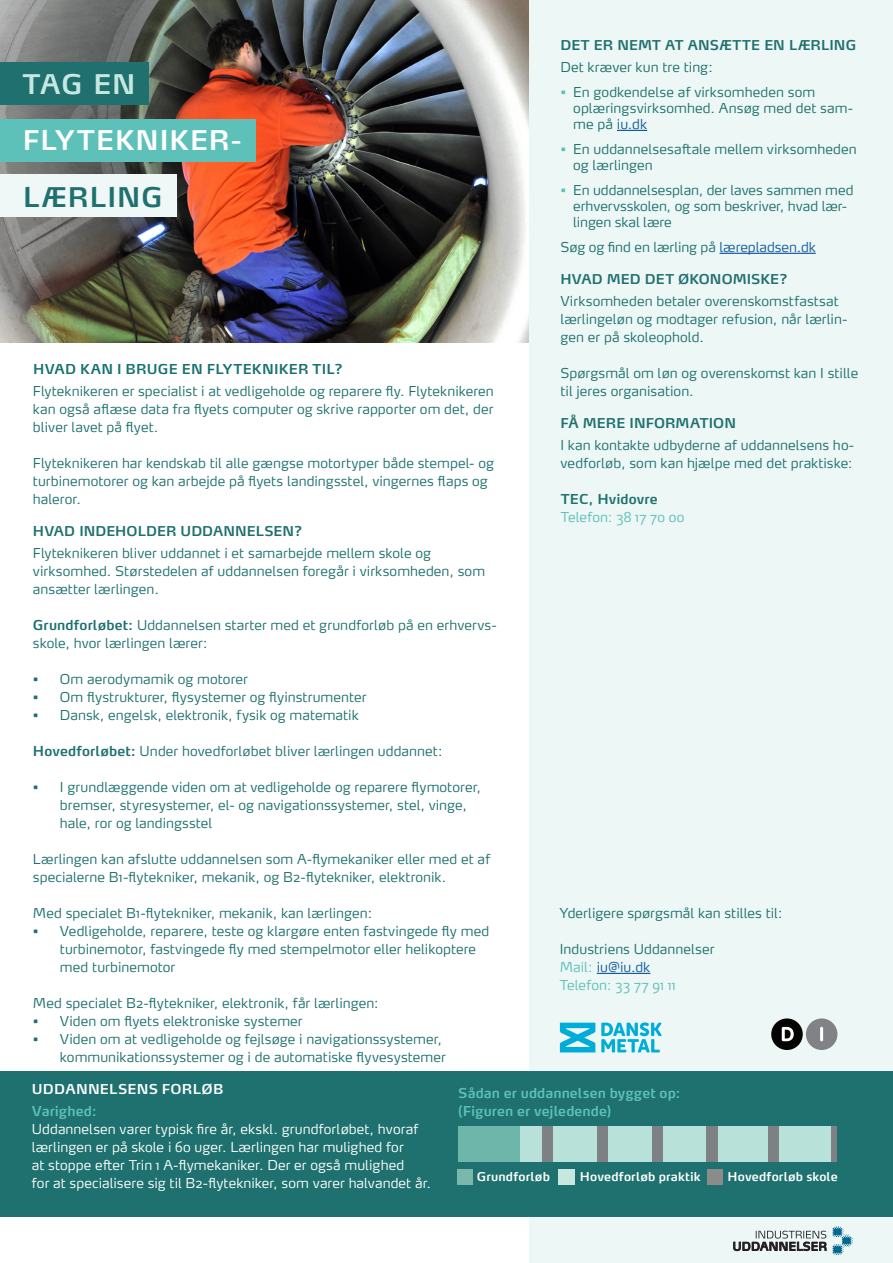
<style>
.page{position:relative;width:893px;height:1263px;background:#fff}
.page>*{position:absolute;margin:0;border:0;box-sizing:border-box;transform-origin:0 0}
.OVERSKRIFT{font:600 27px "Max";letter-spacing:.04em;color:#fff}
.OVERSKRIFT-2{font:600 27px "Max";letter-spacing:.04em;color:#1f706e}
.OVERSKRIFT-3{font:600 27px "Max";color:#c7e7e1}
.BRØDTEKST{font:300 13.5px/18px "Max OT";letter-spacing:.005em;color:#1e716e}
.Under_Mellemrubrik{font:300 13.5px/18px "Max OT";letter-spacing:.005em;color:#fff}
.MELLEMRUBRIK{font:600 13.5px "Max";letter-spacing:.005em;color:#1f706e}
.Under_Mellemrubrik-2{font:600 13.5px "Max OT";letter-spacing:.005em;color:#5ebfbb}
.BRØDTEKST-2{font:300 13.5px "Max OT";letter-spacing:.01em;color:#5ebfbb}
.MELLEMRUBRIK-2{font:600 13.5px "Max OT";letter-spacing:.02em;color:#17716d}
.MELLEMRUBRIK-3{font:600 13.5px "Max OT";letter-spacing:.015em;color:#fff}
.BRØDTEKST-3{font:600 13.5px "Max OT";letter-spacing:.005em;color:#1e716e}
.t1{font:600 12px "Max OT";letter-spacing:.015em;color:#fff}
.s1{font-weight:600;color:#1f706e}
.s2{color:#5ebfbb}
.s3{color:#175d9e}
.s4{font-weight:600;color:#5ebfbb}
</style>
<div class="page">
<div style="left:529px;top:0;width:364px;height:1263px;background:#edf7f5"></div>
<div style="left:0;top:1071px;width:893px;height:146px;background:#1e716e"></div>
<img style="left:0;top:0;width:529px;height:342px">
<hr style="left:617px;top:130px;width:30px;height:1px;background:#175d9e">
<hr style="left:719px;top:253px;width:97px;height:1px;background:#175d9e">
<div style="left:0;top:63px;width:149px;height:42px;background:#1f706e"></div>
<div style="left:0;top:175px;width:176px;height:42px;background:#eff8f6"></div>
<div style="left:0;top:119px;width:256px;height:43px;background:#5dc1ba"></div>
<div style="left:558px;top:1169px;width:17px;height:15px;background:#c7e7e1"></div>
<div style="left:707px;top:1169px;width:16px;height:16px;background:#8b8b8b"></div>
<div style="left:457px;top:1170px;width:16px;height:15px;background:#7bb8ab"></div>
<div style="left:718px;top:1126px;width:50px;height:35px;background:#b8e1da"></div>
<div style="left:519px;top:1126px;width:23px;height:35px;background:#b8e1da"></div>
<div style="left:542px;top:1126px;width:12px;height:35px;background:#7d8183"></div>
<div style="left:554px;top:1126px;width:43px;height:35px;background:#b8e1da"></div>
<div style="left:597px;top:1126px;width:11px;height:35px;background:#7d8183"></div>
<div style="left:768px;top:1126px;width:12px;height:35px;background:#7d8183"></div>
<div style="left:780px;top:1126px;width:51px;height:35px;background:#b8e1da"></div>
<div style="left:831px;top:1126px;width:6px;height:35px;background:#7d8183"></div>
<div style="left:458px;top:1126px;width:61px;height:35px;background:#6eb6a9"></div>
<div style="left:608px;top:1126px;width:44px;height:35px;background:#b8e1da"></div>
<div style="left:652px;top:1126px;width:11px;height:35px;background:#7d8183"></div>
<div style="left:663px;top:1126px;width:44px;height:35px;background:#b8e1da"></div>
<div style="left:707px;top:1126px;width:11px;height:35px;background:#7d8183"></div>
<hr style="left:597px;top:973px;width:53px;height:1px;background:#175d9e">
<svg style="left:733px;top:1226px;width:120px;height:29px"></svg>
<div style="left:771px;top:1018px;width:32px;height:32px;background:#040503;border-radius:50%"></div>
<div style="left:806px;top:1018px;width:31px;height:32px;background:#808285;border-radius:50%"></div>
<hr style="left:820px;top:1027px;width:3px;height:14px;background:#fff;border-radius:2px">
<svg style="left:782px;top:1027px;width:12px;height:14px"></svg>
<svg style="left:601px;top:1022px;width:61px;height:30px"></svg>
<svg style="left:560px;top:1023px;width:35px;height:29px"></svg>
<p class="OVERSKRIFT-3" style="left:23px;top:68px;width:114px">TAG EN</p>
<p class="OVERSKRIFT" style="left:23px;top:123px;width:221px">FLYTEKNIKER-</p>
<p class="OVERSKRIFT-2" style="left:23px;top:180px;width:141px">LÆRLING</p>
<p class="MELLEMRUBRIK-2" style="left:33px;top:360px;width:311px">HVAD KAN I BRUGE EN FLYTEKNIKER TIL?</p>
<p class="BRØDTEKST" style="left:33px;top:382px;width:462px;text-align:justify">Flyteknikeren er specialist i at vedligeholde og reparere fly. Flyteknikeren kan også aflæse data fra flyets computer og skrive rapporter om det, der bliver lavet på flyet.</p>
<p class="BRØDTEKST" style="left:33px;top:454px;width:463px">Flyteknikeren har kendskab til alle gængse motortyper både stempel- og turbinemotorer og kan arbejde på flyets landingsstel, vingernes flaps og haleror.</p>
<p class="MELLEMRUBRIK" style="left:33px;top:522px;width:271px">HVAD INDEHOLDER UDDANNELSEN?</p>
<p class="BRØDTEKST" style="left:33px;top:544px;width:454px">Flyteknikeren bliver uddannet i et samarbejde mellem skole og virksomhed. Størstedelen af uddannelsen foregår i virksomheden, som ansætter lærlingen.</p>
<p class="BRØDTEKST" style="left:33px;top:616px;width:465px"><span class="s1">Grundforløbet:</span> Uddannelsen starter med et grundforløb på en erhvervs&shy;skole, hvor lærlingen lærer:</p>
<p class="BRØDTEKST" style="left:33px;top:670px;width:217px">• Om aerodymamik og motorer</p>
<p class="BRØDTEKST" style="left:33px;top:688px;width:335px">• Om flystrukturer, flysystemer og flyinstrumenter</p>
<p class="BRØDTEKST" style="left:33px;top:706px;width:327px">• Dansk, engelsk, elektronik, fysik og matematik</p>
<p class="BRØDTEKST" style="left:33px;top:742px;width:411px"><span class="s1">Hovedforløbet:</span> Under hovedforløbet bliver lærlingen uddannet:</p>
<p class="BRØDTEKST" style="left:60px;top:778px;width:422px;text-indent:-27px">• I grundlæggende viden om at vedligeholde og reparere flymotorer, bremser, styresystemer, el- og navigationssystemer, stel, vinge, hale, ror og landingsstel</p>
<p class="BRØDTEKST" style="left:33px;top:850px;width:459px">Lærlingen kan afslutte uddannelsen som A-flymekaniker eller med et af specialerne B1-flytekniker, mekanik, og B2-flytekniker, elektronik.</p>
<p class="BRØDTEKST" style="left:33px;top:904px;width:341px">Med specialet B1-flytekniker, mekanik, kan lærlingen:</p>
<p class="BRØDTEKST" style="left:60px;top:922px;width:431px;text-indent:-27px">• Vedligeholde, reparere, teste og klargøre enten fastvingede fly med turbinemotor, fastvingede fly med stempelmotor eller helikoptere med turbinemotor</p>
<p class="BRØDTEKST" style="left:33px;top:994px;width:348px">Med specialet B2-flytekniker, elektronik, får lærlingen:</p>
<p class="BRØDTEKST" style="left:33px;top:1012px;width:271px">• Viden om flyets elektroniske systemer</p>
<p class="BRØDTEKST" style="left:33px;top:1030px;width:414px;text-align:right">• Viden om at vedligeholde og fejlsøge i navigationssystemer, kommunikationssystemer og i de automatiske flyvesystemer</p>
<p class="MELLEMRUBRIK" style="left:560px;top:36px;width:297px">DET ER NEMT AT ANSÆTTE EN LÆRLING</p>
<p class="BRØDTEKST" style="left:560px;top:58px;width:154px">Det kræver kun tre ting:</p>
<p class="BRØDTEKST" style="left:573px;top:84px;width:281px;line-height:16.2px;text-indent:-13px"><span class="s2">•</span> En godkendelse af virksomheden som oplæringsvirksomhed. Ansøg med det sam&shy;me på <span class="s3">iu.dk</span></p>
<p class="BRØDTEKST" style="left:573px;top:141px;width:285px;line-height:16.2px;text-indent:-13px"><span class="s2">•</span> En uddannelsesaftale mellem virksomheden og lærlingen</p>
<p class="BRØDTEKST" style="left:573px;top:182px;width:282px;line-height:16.2px;text-indent:-13px"><span class="s2">•</span> En uddannelsesplan, der laves sammen med erhvervsskolen, og som beskriver, hvad lær&shy;lingen skal lære</p>
<p class="BRØDTEKST" style="left:560px;top:238px;width:257px">Søg og find en lærling på <span class="s3">lærepladsen.dk</span></p>
<p class="MELLEMRUBRIK" style="left:560px;top:270px;width:229px">HVAD MED DET ØKONOMISKE?</p>
<p class="BRØDTEKST" style="left:560px;top:292px;width:289px">Virksomheden betaler overenskomstfastsat lærlingeløn og modtager refusion, når lærlin&shy;gen er på skoleophold.</p>
<p class="BRØDTEKST" style="left:560px;top:364px;width:299px">Spørgsmål om løn og overenskomst kan I stille til jeres organisation.</p>
<p class="MELLEMRUBRIK" style="left:560px;top:414px;width:177px">FÅ MERE INFORMATION</p>
<p class="BRØDTEKST" style="left:560px;top:436px;width:295px">I kan kontakte udbyderne af uddannelsens ho&shy;vedforløb, som kan hjælpe med det praktiske:</p>
<p class="BRØDTEKST-3" style="left:561px;top:491px;width:99px">TEC, Hvidovre</p>
<p class="BRØDTEKST-2" style="left:561px;top:509px;width:125px">Telefon: 38 17 70 00</p>
<p class="BRØDTEKST" style="left:560px;top:904px;width:225px">Yderligere spørgsmål kan stilles til:</p>
<p class="BRØDTEKST" style="left:560px;top:940px;width:156px">Industriens Uddannelser<br><span class="s2">Mail:</span> <span class="s3">iu@iu.dk</span></p>
<p class="BRØDTEKST-2" style="left:560px;top:977px;width:118px">Telefon: 33 77 91 11</p>
<p class="MELLEMRUBRIK-3" style="left:32px;top:1080px;width:193px">UDDANNELSENS FORLØB</p>
<p class="Under_Mellemrubrik" style="left:32px;top:1102px;width:401px"><span class="s4">Varighed:<br></span>Uddannelsen varer typisk fire år, ekskl. grundforløbet, hvoraf lærlingen er på skole i 60 uger. Lærlingen har mulighed for<br>at stoppe efter Trin 1 A-flymekaniker. Der er også mulighed<br>for at specialisere sig til B2-flytekniker, som varer halvandet år.</p>
<p class="Under_Mellemrubrik-2" style="left:458px;top:1085px;width:224px">Sådan er uddannelsen bygget op:</p>
<p class="Under_Mellemrubrik-2" style="left:458px;top:1103px;width:155px">(Figuren er vejledende)</p>
<p class="t1" style="left:477px;top:1169px;width:75px">Grundforløb</p>
<p class="t1" style="left:580px;top:1169px;width:122px">Hovedforløb praktik</p>
<p class="t1" style="left:727px;top:1169px;width:112px">Hovedforløb skole</p>
</div>
